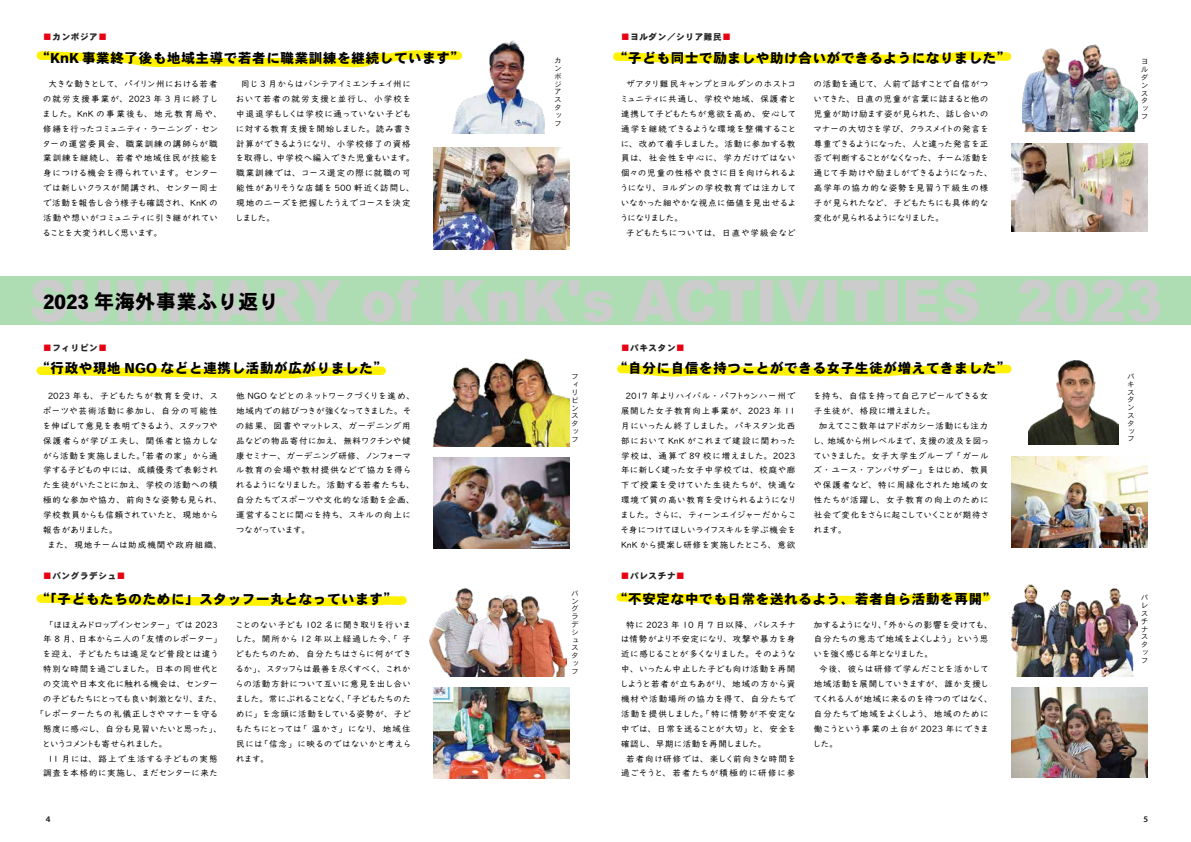
<style>
.page{position:relative;width:1191px;height:842px;background:#fff}
.page>*{position:absolute;margin:0;border:0;box-sizing:border-box;transform-origin:0 0}
.t1{font:900 57.4px "Arial";color:#ccc;scale:.95 1}
.t2{font:19.8px "Heisei Kaku Go Std W9";letter-spacing:.035em;color:#000}
.t3{font:13.5px "Heisei Kaku Go Std W9";letter-spacing:.055em;color:#000}
.t4{font:8.5px/14.9px "UD Digi Kyokasho NK R";letter-spacing:.1em;color:#000;text-align:justify}
.t5{font:8.5px "Heisei Kaku Go Std W9";letter-spacing:.085em;color:#262626}
.t6{font:8.5px "UD Digi Kyokasho NK R";letter-spacing:.075em;color:#000}
.t7{font:8.5px "UD Digi Kyokasho NK R";letter-spacing:.12em;color:#000}
.t8{font:8.5px "UD Digi Kyokasho NK R";letter-spacing:.08em;color:#000}
.t9{font:8.5px "UD Digi Kyokasho NK R";letter-spacing:.14em;color:#000}
.t10{font:8.5px "UD Digi Kyokasho NK R";letter-spacing:.07em;color:#000}
.t11{font:8.5px "Heisei Kaku Go Std W5";color:#000}
.t12{font:7.1px/7.8px "Heisei Kaku Go Std W3";color:#000}
.s1{color:#e60012}
</style>
<div class="page">
<img style="left:433px;top:147px;width:137px;height:102px">
<img style="left:452px;top:40px;width:93px;height:94px">
<img style="left:433px;top:359px;width:137px;height:87px">
<svg style="left:613px;top:51px;width:399px;height:13px"></svg>
<svg style="left:36px;top:42px;width:430px;height:32px"></svg>
<div style="left:0;top:276px;width:1191px;height:49px;background:#aeddb4"></div>
<svg style="left:36px;top:366px;width:350px;height:13px"></svg>
<svg style="left:617px;top:364px;width:395px;height:13px"></svg>
<svg style="left:36px;top:594px;width:371px;height:13px"></svg>
<svg style="left:616px;top:592px;width:375px;height:13px"></svg>
<img style="left:1011px;top:585px;width:126px;height:91px">
<img style="left:1029px;top:360px;width:89px;height:85px">
<img style="left:430px;top:588px;width:136px;height:89px">
<img style="left:1022px;top:44px;width:115px;height:88px">
<img style="left:1011px;top:687px;width:136px;height:90px">
<img style="left:1011px;top:456px;width:136px;height:91px">
<img style="left:433px;top:458px;width:137px;height:91px">
<img style="left:433px;top:687px;width:137px;height:91px">
<img style="left:1011px;top:144px;width:136px;height:87px">
<p class="t5" style="left:43px;top:32px;width:65px"><span class="s1">■</span>カンボジア<span class="s1">■</span></p>
<p class="t5" style="left:621px;top:32px;width:111px"><span class="s1">■</span>ヨルダン／シリア難民<span class="s1">■</span></p>
<h3 class="t3" style="left:36px;top:49px;width:429px">“KnK 事業終了後も地域主導で若者に職業訓練を継続しています”</h3>
<h3 class="t3" style="left:614px;top:49px;width:397px">“子ども同士で励ましや助け合いができるようになりました”</h3>
<p class="t12" style="left:554px;top:57px;width:8px">カンボジアスタッフ</p>
<p class="t12" style="left:1141px;top:58px;width:8px">ヨルダンスタッフ</p>
<p class="t4" style="left:43px;top:76px;width:176px">　大きな動きとして、 パイリン州における若者の就労支援事業が、 2023 年 3 月に終了しました。 KnK の事業後も、 地元教育局や、修繕を行ったコミュニティ・ラーニング・センターの運営委員会、 職業訓練の講師らが職業訓練を継続し、 若者や地域住民が技能を身につける機会を得られています。 センターでは新しいクラスが開講され、 センター同士で活動を報告し合う様子も確認され、 KnK の活動や想いがコミュニティに引き継がれていることを大変うれしく思います。</p>
<p class="t4" style="left:621px;top:76px;width:176px;text-align:left">　ザアタリ難民キャンプとヨルダンのホストコミュニティに共通し、 学校や地域、 保護者と連携して子どもたちが意欲を高め、 安心して通学を継続できるような環境を整備することに、 改めて着手しました。 活動に参加する教員は、 社会性を中心に、 学力だけではない個々の児童の性格や良さに目を向けられるようになり、 ヨルダンの学校教育では注力していなかった細やかな視点に価値を見出せるようになりました。<br>　子どもたちについては、 日直や学級会など</p>
<p class="t4" style="left:814px;top:76px;width:176px">の活動を通じて、 人前で話すことで自信がついてきた、 日直の児童が言葉に詰まると他の児童が助け励ます姿が見られた、 話し合いのマナーの大切さを学び、 クラスメイトの発言を尊重できるようになった、 人と違った発言を正否で判断することがなくなった、 チーム活動を通じて手助けや励ましができるようになった、高学年の協力的な姿勢を見習う下級生の様子が見られたなど、 子どもたちにも具体的な変化が見られるようになりました。</p>
<p class="t4" style="left:236px;top:76px;width:176px">　同じ 3 月からはバンテアイミエンチェイ州において若者の就労支援と並行し、 小学校を中退退学もしくは学校に通っていない子どもに対する教育支援を開始しました。 読み書き計算ができるようになり、 小学校修了の資格を取得し、中学校へ編入できた児童もいます。職業訓練では、 コース選定の際に就職の可能性がありそうな店舗を 500 軒近く訪問し、現地のニーズを把握したうえでコースを決定しました。</p>
<h1 class="t1" style="left:29px;top:259px;width:1194px">SUMMARY of KnK's ACTIVITIES 2023</h1>
<h2 class="t2" style="left:43px;top:289px;width:237px">2023 年海外事業ふり返り</h2>
<p class="t5" style="left:43px;top:343px;width:65px"><span class="s1">■</span>フィリピン<span class="s1">■</span></p>
<p class="t5" style="left:621px;top:343px;width:65px"><span class="s1">■</span>パキスタン<span class="s1">■</span></p>
<h3 class="t3" style="left:36px;top:360px;width:352px">“行政や現地 NGO などと連携し活動が広がりました”</h3>
<h3 class="t3" style="left:614px;top:360px;width:397px">“自分に自信を持つことができる女子生徒が増えてきました”</h3>
<p class="t12" style="left:571px;top:373px;width:8px">フィリピンスタッフ</p>
<p class="t4" style="left:43px;top:388px;width:176px;text-align:left">　2023 年も、 子どもたちが教育を受け、 スポーツや芸術活動に参加し、 自分の可能性を伸ばして意見を表明できるよう、 スタッフや保護者らが学び工夫し、 関係者と協力しながら活動を実施しました。「若者の家」から通学する子どもの中には、 成績優秀で表彰された生徒がいたことに加え、 学校の活動への積極的な参加や協力、 前向きな姿勢も見られ、学校教員からも信頼されていたと、 現地から報告がありました。<br>　また、 現地チームは助成機関や政府組織、</p>
<p class="t4" style="left:621px;top:388px;width:176px">　2017 年よりハイバル・パフトゥンハー州で展開した女子教育向上事業が、 2023 年 11月にいったん終了しました。 パキスタン北西部において KnK がこれまで建設に関わった学校は、 通算で 89 校に増えました。 2023年に新しく建った女子中学校では、 校庭や廊下で授業を受けていた生徒たちが、 快適な環境で質の高い教育を受けられるようになりました。 さらに、 ティーンエイジャーだからこそ身につけてほしいライフスキルを学ぶ機会をKnK から提案し研修を実施したところ、 意欲</p>
<p class="t4" style="left:814px;top:388px;width:176px;text-align:left">を持ち、 自信を持って自己アピールできる女子生徒が、 格段に増えました。<br>　加えてここ数年はアドボカシー活動にも注力し、地域から州レベルまで、支援の波及を図っていきました。 女子大学生グループ「ガールズ・ユース・アンバサダー」をはじめ、 教員や保護者など、 特に周縁化された地域の女性たちが活躍し、 女子教育の向上のために社会で変化をさらに起こしていくことが期待されます。</p>
<p class="t4" style="left:236px;top:388px;width:176px">他 NGO などとのネットワークづくりを進め、地域内での結びつきが強くなってきました。その結果、 図書やマットレス、 ガーデニング用品などの物品寄付に加え、 無料ワクチンや健康セミナー、 ガーデニング研修、ノンフォーマル教育の会場や教材提供などで協力を得られるようになりました。 活動する若者たちも、自分たちでスポーツや文化的な活動を企画、運営することに関心を持ち、 スキルの向上につながっています。</p>
<p class="t5" style="left:43px;top:570px;width:84px"><span class="s1">■</span>バングラデシュ<span class="s1">■</span></p>
<p class="t5" style="left:621px;top:570px;width:65px"><span class="s1">■</span>パレスチナ<span class="s1">■</span></p>
<p class="t12" style="left:571px;top:589px;width:8px">バングラデシュスタッフ</p>
<h3 class="t3" style="left:36px;top:590px;width:362px">“「子どもたちのために」スタッフ一丸となっています”</h3>
<h3 class="t3" style="left:614px;top:590px;width:383px">“不安定な中でも日常を送れるよう、若者自ら活動を再開”</h3>
<p class="t4" style="left:43px;top:617px;width:176px">　　「ほほえみドロップインセンター」では 2023</p>
<p class="t6" style="left:43px;top:634px;width:177px">年 8 月、日本から二人の「友情のレポーター」</p>
<p class="t4" style="left:43px;top:647px;width:176px">を迎え、 子どもたちは遠足など普段とは違う</p>
<p class="t4" style="left:43px;top:662px;width:176px">特別な時間を過ごしました。 日本の同世代と</p>
<p class="t8" style="left:43px;top:679px;width:176px">の交流や日本文化に触れる機会は、 センター</p>
<p class="t6" style="left:43px;top:694px;width:176px">の子どもたちにとっても良い刺激となり、また、</p>
<p class="t7" style="left:39px;top:709px;width:180px">「レポーターたちの礼儀正しさやマナーを守る</p>
<p class="t4" style="left:43px;top:721px;width:176px">態度に感心し、 自分も見習いたいと思った」、</p>
<p class="t10" style="left:43px;top:739px;width:121px">というコメントも寄せられました。</p>
<p class="t9" style="left:43px;top:753px;width:176px">　11 月には、 路上で生活する子どもの実態</p>
<p class="t4" style="left:43px;top:766px;width:176px">調査を本格的に実施し、 まだセンターに来た</p>
<p class="t4" style="left:621px;top:617px;width:176px;text-align:left">　特に 2023 年 10 月 7 日以降、 パレスチナは情勢がより不安定になり、 攻撃や暴力を身近に感じることが多くなりました。 そのような中、 いったん中止した子ども向け活動を再開しようと若者が立ちあがり、 地域の方から資機材や活動場所の協力を得て、 自分たちで活動を提供しました。「特に情勢が不安定な中では、 日常を送ることが大切」と、 安全を確認し、 早期に活動を再開しました。<br>　若者向け研修では、 楽しく前向きな時間を過ごそうと、 若者たちが積極的に研修に参</p>
<p class="t4" style="left:814px;top:617px;width:176px;text-align:left">加するようになり、「外からの影響を受けても、自分たちの意志で地域をよくしよう」という思いを強く感じる年となりました。<br>　今後、 彼らは研修で学んだことを活かして地域活動を展開していきますが、 誰か支援してくれる人が地域に来るのを待つのではなく、自分たちで地域をよくしよう、 地域のために働こうという事業の土台が 2023 年にできました。</p>
<p class="t4" style="left:236px;top:617px;width:176px">ことのない子ども 102 名に聞き取りを行いました。 開所から 12 年以上経過した今、「子どもたちのため、 自分たちはさらに何ができるか」、スタッフらは最善を尽くすべく、これからの活動方針について互いに意見を出し合いました。 常にぶれることなく、「子どもたちのために」を念頭に活動をしている姿勢が、 子どもたちにとっては「温かさ」になり、 地域住民には「信念」に映るのではないかと考えられます。</p>
<p class="t12" style="left:1127px;top:372px;width:8px;text-align:justify">パキスタンスタッフ</p>
<p class="t12" style="left:1141px;top:594px;width:8px;text-align:justify">パレスチナスタッフ</p>
<p class="t11" style="left:46px;top:813px;width:6px">4</p>
<p class="t11" style="left:1143px;top:813px;width:6px">5</p>
</div>
